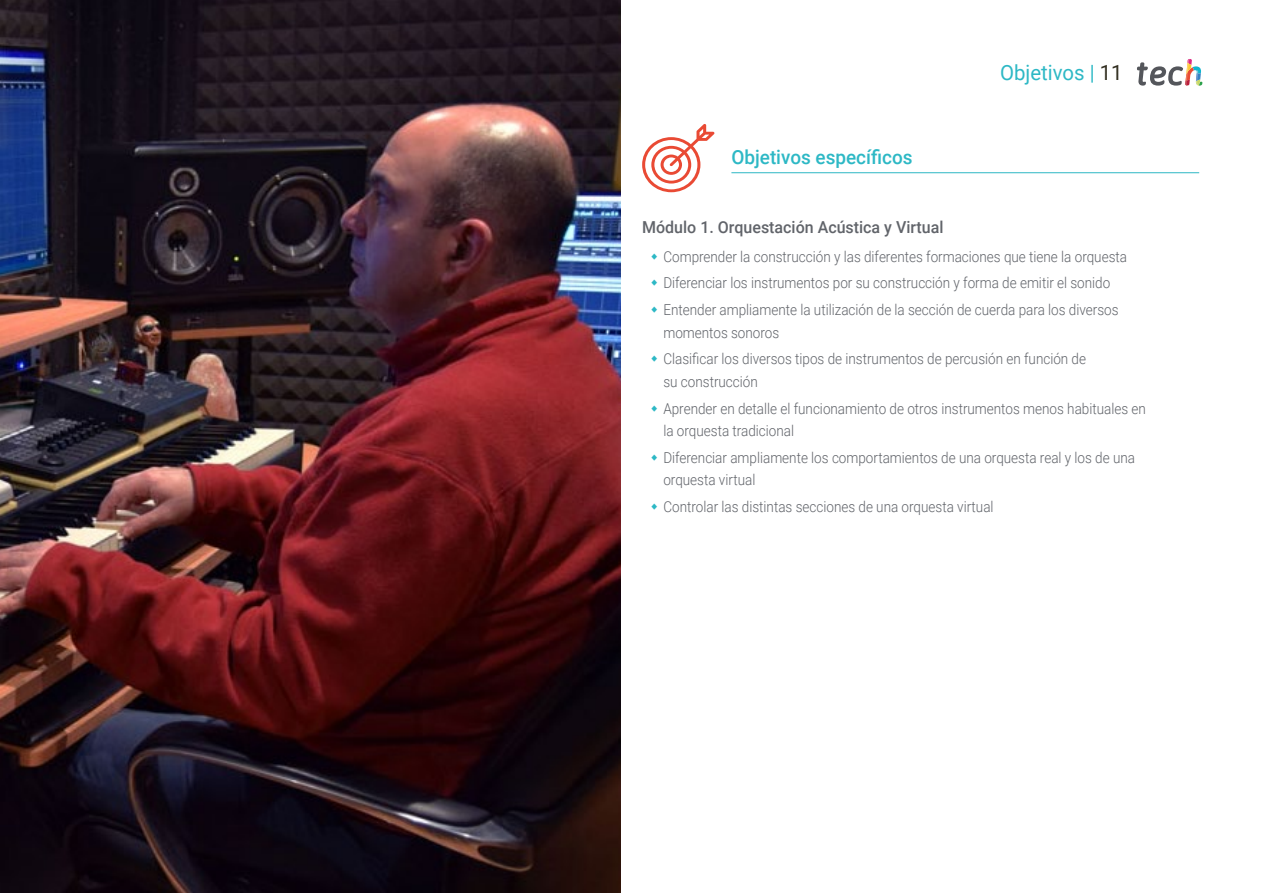
<style>
.page{position:relative;width:1263px;height:893px;background:#fff}
.page>*{position:absolute;margin:0;border:0;box-sizing:border-box;transform-origin:0 0}
.t1{font:21px "Roboto";color:#2db8c5}
.t2{font:500 19.5px "Roboto";color:#2db8c5}
.t3{font:500 16.5px "Roboto";color:#61646a}
.t4{font:300 15px/26.7px "Roboto";color:#61646a;scale:.9 1}
.s1{color:#312e20}
</style>
<div class="page">
<hr style="left:731px;top:172px;width:468px;height:1px;background:#2db8c5">
<svg style="left:642px;top:124px;width:72px;height:68px"></svg>
<img style="left:0;top:0;width:621px;height:893px">
<svg style="left:1137px;top:59px;width:65px;height:27px"></svg>
<h2 class="t2" style="left:731px;top:143px;width:183px">Objetivos específicos</h2>
<h1 class="t1" style="left:1000px;top:57px;width:124px">Objetivos | <span class="s1">11</span></h1>
<p class="t3" style="left:642px;top:215px;width:303px">Módulo 1. Orquestación Acústica y Virtual</p>
<p class="t4" style="left:663px;top:242px;width:517px">Comprender la construcción y las diferentes formaciones que tiene la orquesta<br>Diferenciar los instrumentos por su construcción y forma de emitir el sonido<br>Entender ampliamente la utilización de la sección de cuerda para los diversos</p>
<p class="t4" style="left:663px;top:318px;width:471px">momentos sonoros<br>Clasificar los diversos tipos de instrumentos de percusión en función de</p>
<p class="t4" style="left:663px;top:368px;width:538px">su construcción<br>Aprender en detalle el funcionamiento de otros instrumentos menos habituales en</p>
<p class="t4" style="left:663px;top:417px;width:526px">la orquesta tradicional<br>Diferenciar ampliamente los comportamientos de una orquesta real y los de una</p>
<p class="t4" style="left:663px;top:466px;width:368px">orquesta virtual<br>Controlar las distintas secciones de una orquesta virtual</p>
</div>
